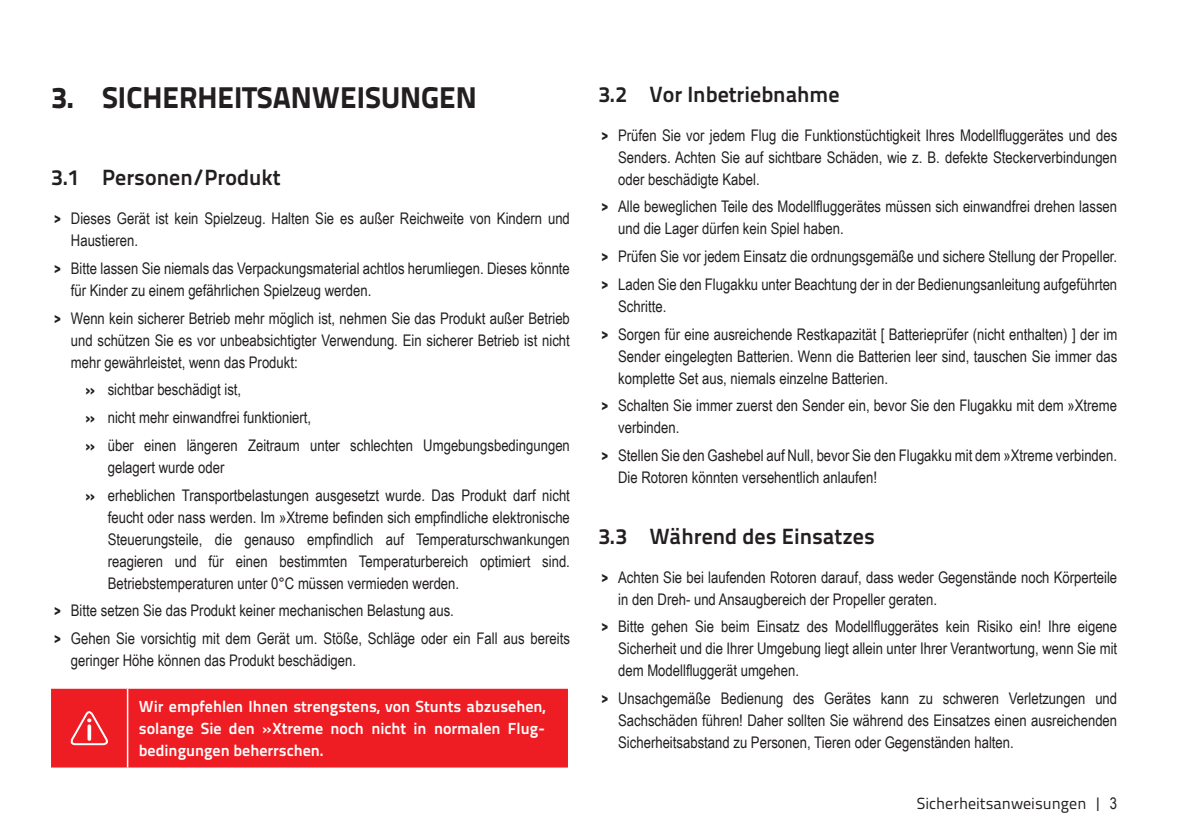
<style>
.page{position:relative;width:1191px;height:840px;background:#fff}
.page>*{position:absolute;margin:0;border:0;box-sizing:border-box;transform-origin:0 0}
.t1{font:800 30px "Titillium Text 22 L";color:#231f20}
.t2{font:700 22px "Titillium Text 22 L";color:#231f20}
.t3{font:16px/22px "Arial Narrow";color:#231f20}
.t4{font:700 16px/22px "Titillium Text 22 L";color:#fff;text-align:justify}
.t5{font:16px "Titillium Text 22 L";color:#231f20}
.s1{font-family:"Titillium Text 22 L";font-weight:800}
.s2{font-family:"Arial Narrow"}
</style>
<div class="page">
<div style="left:51px;top:688px;width:517px;height:79px;background:#ee1d23"></div>
<hr style="left:127px;top:688px;width:1px;height:79px;background:#fff">
<svg style="left:69px;top:708px;width:40px;height:38px"></svg>
<svg style="left:87px;top:724px;width:4px;height:16px"></svg>
<h1 class="t1" style="left:51px;top:73px;width:427px">3. SICHERHEITSANWEISUNGEN</h1>
<h2 class="t2" style="left:51px;top:160px;width:231px">3.1 Personen/Produkt</h2>
<p class="t3" style="left:71px;top:207px;width:500px;text-indent:-17px"><span class="s1">&gt;</span> Dieses Gerät ist kein Spielzeug. Halten Sie es außer Reichweite von Kindern und<br>Haustieren.</p>
<p class="t3" style="left:71px;top:256px;width:500px;text-indent:-17px"><span class="s1">&gt;</span> Bitte lassen Sie niemals das Verpackungsmaterial achtlos herumliegen. Dieses könnte für Kinder zu einem gefährlichen Spielzeug werden.</p>
<p class="t3" style="left:71px;top:306px;width:500px;text-align:justify;text-indent:-17px"><span class="s1">&gt;</span> Wenn kein sicherer Betrieb mehr möglich ist, nehmen Sie das Produkt außer Betrieb und schützen Sie es vor unbeabsichtigter Verwendung. Ein sicherer Betrieb ist nicht mehr gewährleistet, wenn das Produkt:</p>
<p class="t3" style="left:85px;top:375px;width:486px;line-height:27.6px"><span class="s1">»</span> sichtbar beschädigt ist,<br><span class="s1">»</span> nicht mehr einwandfrei funktioniert,<br><span class="s1">»</span> über einen längeren Zeitraum unter schlechten Umgebungsbedingungen</p>
<p class="t3" style="left:85px;top:452px;width:486px;line-height:27.6px;text-indent:23px">gelagert wurde oder<br><span class="s1">»</span> erheblichen Transportbelastungen ausgesetzt wurde. Das Produkt darf nicht</p>
<p class="t3" style="left:108px;top:505px;width:464px;text-align:justify">feucht oder nass werden. Im »Xtreme befinden sich empfindliche elektronische Steuerungsteile, die genauso empfindlich auf Temperaturschwankungen reagieren und für einen bestimmten Temperaturbereich optimiert sind.<br>Betriebstemperaturen unter 0°C müssen vermieden werden.</p>
<p class="t3" style="left:54px;top:596px;width:517px;line-height:27.6px"><span class="s1">&gt;</span> Bitte setzen Sie das Produkt keiner mechanischen Belastung aus.<br><span class="s1">&gt;</span> Gehen Sie vorsichtig mit dem Gerät um. Stöße, Schläge oder ein Fall aus bereits</p>
<p class="t3" style="left:71px;top:648px;width:287px">geringer Höhe können das Produkt beschädigen.</p>
<p class="t4" style="left:139px;top:694px;width:408px">Wir empfehlen Ihnen strengstens, von Stunts abzusehen, solange Sie den »Xtreme noch nicht in normalen Flug&shy;bedingungen beherrschen.</p>
<h2 class="t2" style="left:598px;top:77px;width:243px">3.2 Vor Inbetriebnahme</h2>
<p class="t3" style="left:618px;top:123px;width:500px;text-align:justify;text-indent:-17px"><span class="s1">&gt;</span> Prüfen Sie vor jedem Flug die Funktionstüchtigkeit Ihres Modellfluggerätes und des Senders. Achten Sie auf sichtbare Schäden, wie z. B. defekte Steckerverbindungen oder beschädigte Kabel.</p>
<p class="t3" style="left:618px;top:195px;width:500px;text-indent:-17px"><span class="s1">&gt;</span> Alle beweglichen Teile des Modellfluggerätes müssen sich einwandfrei drehen lassen und die Lager dürfen kein Spiel haben.</p>
<p class="t3" style="left:601px;top:242px;width:517px;line-height:27.6px"><span class="s1">&gt;</span> Prüfen Sie vor jedem Einsatz die ordnungsgemäße und sichere Stellung der Propeller. <span class="s1">&gt;</span> Laden Sie den Flugakku unter Beachtung der in der Bedienungsanleitung aufgeführten</p>
<p class="t3" style="left:601px;top:292px;width:517px;line-height:27.6px;text-indent:17px">Schritte.<br><span class="s1">&gt;</span> Sorgen für eine ausreichende Restkapazität [ Batterieprüfer (nicht enthalten) ] der im</p>
<p class="t3" style="left:618px;top:344px;width:500px">Sender eingelegten Batterien. Wenn die Batterien leer sind, tauschen Sie immer das komplette Set aus, niemals einzelne Batterien.</p>
<p class="t3" style="left:618px;top:394px;width:500px;text-indent:-17px"><span class="s1">&gt;</span> Schalten Sie immer zuerst den Sender ein, bevor Sie den Flugakku mit dem »Xtreme verbinden.</p>
<p class="t3" style="left:618px;top:443px;width:500px;text-indent:-17px"><span class="s1">&gt;</span> Stellen Sie den Gashebel auf Null, bevor Sie den Flugakku mit dem »Xtreme verbinden.<br>Die Rotoren könnten versehentlich anlaufen!</p>
<h2 class="t2" style="left:598px;top:518px;width:278px">3.3 Während des Einsatzes</h2>
<p class="t3" style="left:618px;top:565px;width:500px;text-indent:-17px"><span class="s1">&gt;</span> Achten Sie bei laufenden Rotoren darauf, dass weder Gegenstände noch Körperteile in den Dreh- und Ansaugbereich der Propeller geraten.</p>
<p class="t3" style="left:618px;top:614px;width:500px;text-align:justify;text-indent:-17px"><span class="s1">&gt;</span> Bitte gehen Sie beim Einsatz des Modellfluggerätes kein Risiko ein! Ihre eigene Sicherheit und die Ihrer Umgebung liegt allein unter Ihrer Verantwortung, wenn Sie mit dem Modellfluggerät umgehen.</p>
<p class="t3" style="left:618px;top:686px;width:500px;text-align:justify;text-indent:-17px"><span class="s1">&gt;</span> Unsachgemäße Bedienung des Gerätes kann zu schweren Verletzungen und Sachschäden führen! Daher sollten Sie während des Einsatzes einen ausreichenden Sicherheitsabstand zu Personen, Tieren oder Gegenständen halten.</p>
<p class="t5" style="left:917px;top:791px;width:202px">Sicherheitsanweisungen | <span class="s2">3</span></p>
</div>
